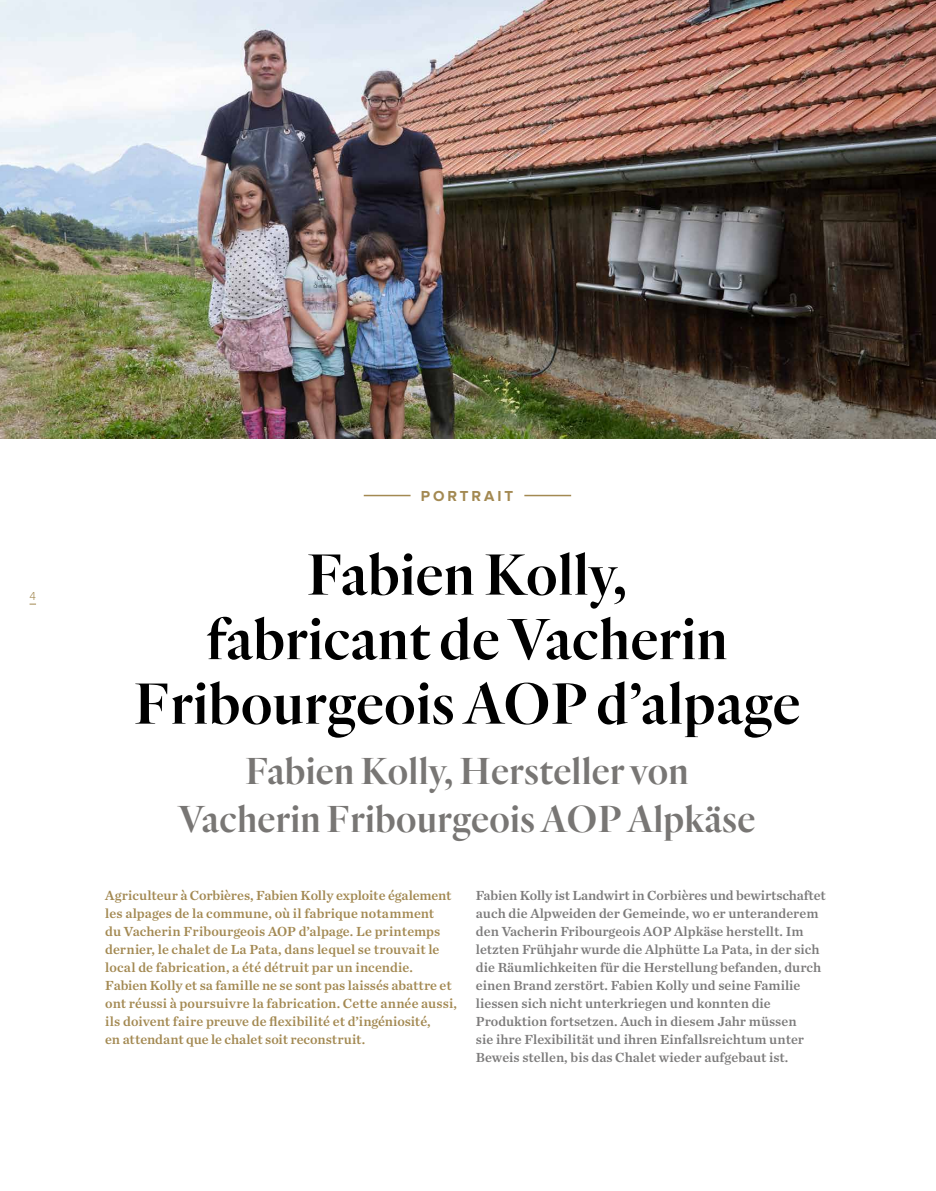
<style>
.page{position:relative;width:936px;height:1191px;background:#fff}
.page>*{position:absolute;margin:0;border:0;box-sizing:border-box;transform-origin:0 0}
.t1{font:600 60px/64.5px "Quarto";letter-spacing:.01em;color:#000;text-align:center}
.t2{font:600 39px/48px "Quarto";letter-spacing:.01em;color:#787674;text-align:center}
.t3{font:700 15px "Proxima Nova";letter-spacing:.195em;color:#a38952}
.t4{font:13.8px/18px "Chronicle Text G1 Semi";color:#7c7b7b}
.t5{font:13.8px/18px "Chronicle Text G1 Semi";color:#a38952}
.t6{font:300 12px "Proxima Nova";color:#a38952}
</style>
<div class="page">
<hr style="left:364px;top:495px;width:46px;height:1px;background:#a38952">
<hr style="left:524px;top:495px;width:47px;height:1px;background:#a38952">
<img style="left:0;top:0;width:935px;height:438px">
<p class="t6" style="left:30px;top:591px;width:8px">4</p>
<p class="t3" style="left:421px;top:489px;width:94px">PORTRAIT</p>
<h1 class="t1" style="left:134px;top:543px;width:667px">Fabien Kolly,<br>fabricant de Vacherin<br>Fribourgeois AOP d’alpage</h1>
<h2 class="t2" style="left:178px;top:747px;width:578px">Fabien Kolly, Hersteller von<br>Vacherin Fribourgeois AOP Alpkäse</h2>
<p class="t5" style="left:105px;top:886px;width:353px">Agriculteur à Corbières, Fabien Kolly exploite également les alpages de la commune, où il fabrique notamment<br>du Vacherin Fribourgeois AOP d’alpage. Le printemps dernier, le chalet de La Pata, dans lequel se trouvait le local de fabrication, a été détruit par un incendie.<br>Fabien Kolly et sa famille ne se sont pas laissés abattre et ont réussi à poursuivre la fabrication. Cette année aussi, ils doivent faire preuve de flexibilité et d’ingéniosité,<br>en attendant que le chalet soit reconstruit.</p>
<p class="t4" style="left:476px;top:886px;width:351px">Fabien Kolly ist Landwirt in Corbières und bewirtschaftet auch die Alpweiden der Gemeinde, wo er unteranderem den Vacherin Fribourgeois AOP Alpkäse herstellt. Im letzten Frühjahr wurde die Alphütte La Pata, in der sich die Räumlichkeiten für die Herstellung befanden, durch einen Brand zerstört. Fabien Kolly und seine Familie liessen sich nicht unterkriegen und konnten die Produktion fortsetzen. Auch in diesem Jahr müssen<br>sie ihre Flexibilität und ihren Einfallsreichtum unter Beweis stellen, bis das Chalet wieder aufgebaut ist.</p>
</div>
